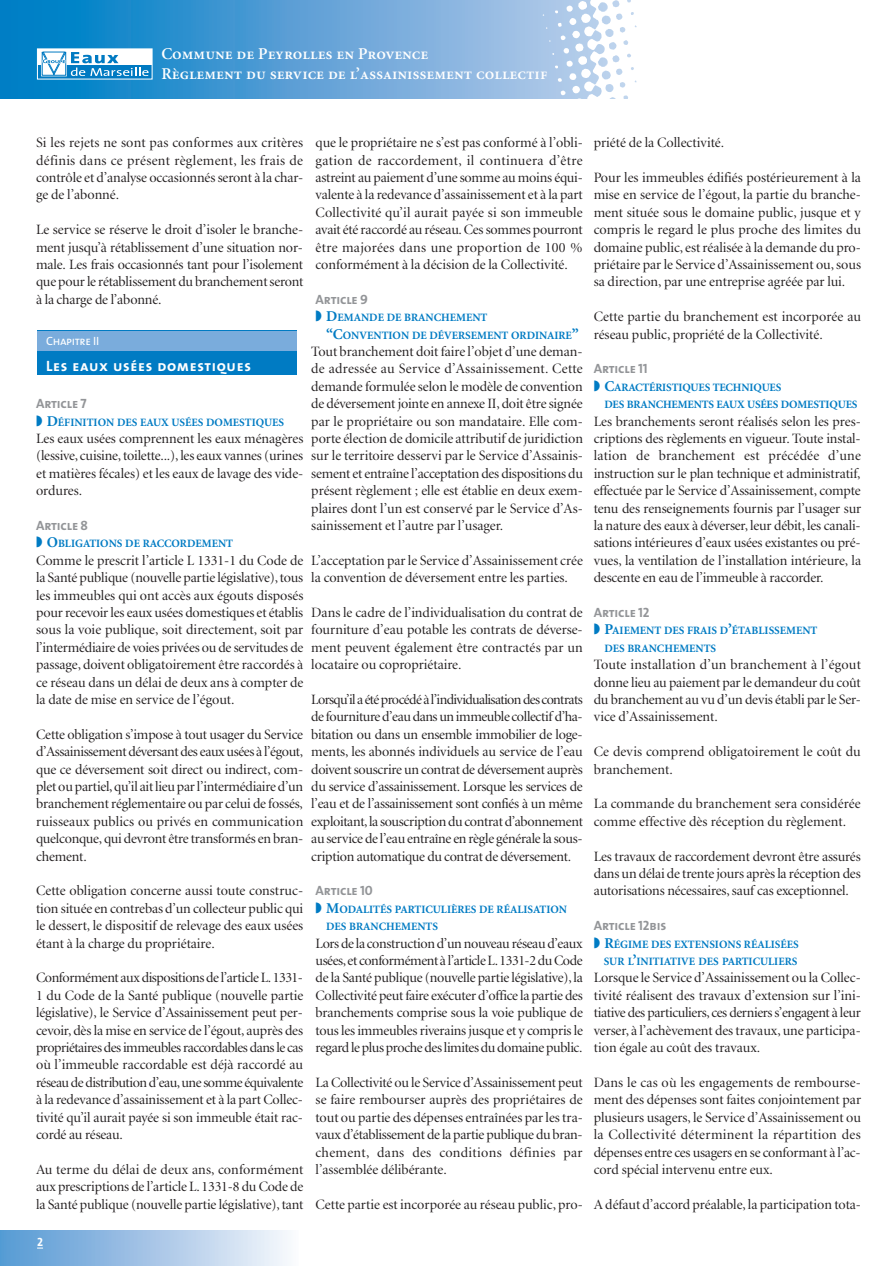
<style>
.page{position:relative;width:895px;height:1266px;background:#fff}
.page>*{position:absolute;margin:0;border:0;box-sizing:border-box;transform-origin:0 0}
.t1{font:16.5px/19.8px "Minion Semibold SC";color:#fff}
.t2{font:15px "The Sans Bold Caps";letter-spacing:.045em;color:#fff}
.t3{font:14.25px/17.4px "Minion Display";color:#231f20;text-align:justify}
.t4{font:13.5px "The Sans Bold Caps";letter-spacing:-.01em;color:#939598}
.t5{font:12px "The Sans Caps";letter-spacing:-.03em;color:#fff}
.t6{font:12px "The Sans Bold Caps";color:#fff}
.t7{font:700 11.25px/17.4px "Minion";color:#007bc3}
.s1{font-size:15px}
</style>
<div class="page">
<div style="left:38px;top:331px;width:259px;height:44px;background:#007bc3"></div>
<div style="left:38px;top:331px;width:259px;height:20px;background:#7aacdc"></div>
<svg style="left:0;top:0;width:510px;height:99px;background:#4d9cd4"></svg>
<svg style="left:39px;top:51px;width:111px;height:26px"></svg>
<div style="left:37px;top:49px;width:115px;height:30px;border:1px solid #fff"></div>
<svg style="left:510px;top:0;width:127px;height:99px"></svg>
<div style="left:0;top:1231px;width:299px;height:35px;background:linear-gradient(to right,#5597d3,#f9f8fc)"></div>
<p class="t1" style="left:161px;top:45px;width:387px">Commune de Peyrolles en Provence<br>Règlement du service de l’assainissement collectif</p>
<p class="t3" style="left:36px;top:135px;width:269px">Si les rejets ne sont pas conformes aux critères définis dans ce présent règlement, les frais de contrôle et d’analyse occasionnés seront à la char&shy;ge de l’abonné.</p>
<p class="t3" style="left:36px;top:222px;width:269px">Le service se réserve le droit d’isoler le branche&shy;ment jusqu’à rétablissement d’une situation nor&shy;male. Les frais occasionnés tant pour l’isolement que pour le rétablissement du branchement seront à la charge de l’abonné.</p>
<p class="t3" style="left:315px;top:135px;width:269px">que le propriétaire ne s’est pas conformé à l’obli&shy;gation de raccordement, il continuera d’être astreint au paiement d’une somme au moins équi&shy;valente à la redevance d’assainissement et à la part Collectivité qu’il aurait payée si son immeuble avait été raccordé au réseau. Ces sommes pourront être majorées dans une proportion de 100 % conformément à la décision de la Collectivité.</p>
<p class="t4" style="left:315px;top:295px;width:54px">Article 9</p>
<p class="t7" style="left:326px;top:310px;width:254px;text-indent:-11px">◗ <span class="s1">D</span>EMANDE DE BRANCHEMENT<br><span class="s1">“C</span>ONVENTION DE DÉVERSEMENT ORDINAIRE<span class="s1">”</span></p>
<p class="t3" style="left:311px;top:344px;width:273px">Tout branchement doit faire l’objet d’une deman&shy;de adressée au Service d’Assainissement. Cette demande formulée selon le modèle de convention de déversement jointe en annexe II, doit être signée par le propriétaire ou son mandataire. Elle com&shy;porte élection de domicile attributif de juridiction sur le territoire desservi par le Service d’Assainis&shy;sement et entraîne l’acceptation des dispositions du présent règlement ; elle est établie en deux exem&shy;plaires dont l’un est conservé par le Service d’As&shy;sainissement et l’autre par l’usager.</p>
<p class="t3" style="left:311px;top:553px;width:273px">L’acceptation par le Service d’Assainissement crée la convention de déversement entre les parties.</p>
<p class="t3" style="left:311px;top:605px;width:273px">Dans le cadre de l’individualisation du contrat de fourniture d’eau potable les contrats de déverse&shy;ment peuvent également être contractés par un locataire ou copropriétaire.</p>
<p class="t3" style="left:311px;top:692px;width:273px">Lorsqu’il a été procédé à l’individualisation des contrats de fourniture d’eau dans un immeuble collectif d’ha&shy;bitation ou dans un ensemble immobilier de loge&shy;ments, les abonnés individuels au service de l’eau doivent souscrire un contrat de déversement auprès du service d’assainissement. Lorsque les services de l’eau et de l’assainissement sont confiés à un même exploitant, la souscription du contrat d’abonnement au service de l’eau entraîne en règle générale la sous&shy;cription automatique du contrat de déversement.</p>
<p class="t4" style="left:315px;top:886px;width:59px">Article 10</p>
<p class="t7" style="left:326px;top:901px;width:242px;text-indent:-11px">◗ <span class="s1">M</span>ODALITÉS PARTICULIÈRES DE RÉALISATION<br>DES BRANCHEMENTS</p>
<p class="t3" style="left:315px;top:935px;width:269px">Lors de la construction d’un nouveau réseau d’eaux usées, et conformément à l’article L. 1331-2 du Code de la Santé publique (nouvelle partie législative), la Collectivité peut faire exécuter d’office la partie des branchements comprise sous la voie publique de tous les immeubles riverains jusque et y compris le regard le plus proche des limites du domaine public.</p>
<p class="t3" style="left:315px;top:1075px;width:269px">La Collectivité ou le Service d’Assainissement peut se faire rembourser auprès des propriétaires de tout ou partie des dépenses entraînées par les tra&shy;vaux d’établissement de la partie publique du bran&shy;chement, dans des conditions définies par l’assemblée délibérante.</p>
<p class="t3" style="left:315px;top:1196px;width:269px">Cette partie est incorporée au réseau public, pro-</p>
<p class="t5" style="left:46px;top:337px;width:55px">Chapitre II</p>
<p class="t2" style="left:46px;top:361px;width:206px">Les eaux usées domestiques</p>
<p class="t4" style="left:36px;top:399px;width:52px">Article 7</p>
<p class="t7" style="left:36px;top:414px;width:249px">◗ <span class="s1">D</span>ÉFINITION DES EAUX USÉES DOMESTIQUES</p>
<p class="t3" style="left:36px;top:431px;width:269px">Les eaux usées comprennent les eaux ménagères (lessive, cuisine, toilette...), les eaux vannes (urines et matières fécales) et les eaux de lavage des vide&shy;ordures.</p>
<p class="t4" style="left:36px;top:521px;width:53px">Article 8</p>
<p class="t7" style="left:36px;top:536px;width:198px">◗ <span class="s1">O</span>BLIGATIONS DE RACCORDEMENT</p>
<p class="t3" style="left:36px;top:553px;width:269px">Comme le prescrit l’article L 1331-1 du Code de la Santé publique (nouvelle partie législative), tous les immeubles qui ont accès aux égouts disposés pour recevoir les eaux usées domestiques et établis sous la voie publique, soit directement, soit par l’intermédiaire de voies privées ou de servitudes de passage, doivent obligatoirement être raccordés à ce réseau dans un délai de deux ans à compter de la date de mise en service de l’égout.</p>
<p class="t3" style="left:36px;top:727px;width:269px">Cette obligation s’impose à tout usager du Service d’Assainissement déversant des eaux usées à l’égout, que ce déversement soit direct ou indirect, com&shy;plet ou partiel, qu’il ait lieu par l’intermédiaire d’un branchement réglementaire ou par celui de fossés, ruisseaux publics ou privés en communication quelconque, qui devront être transformés en bran&shy;chement.</p>
<p class="t3" style="left:36px;top:883px;width:269px">Cette obligation concerne aussi toute construc&shy;tion située en contrebas d’un collecteur public qui le dessert, le dispositif de relevage des eaux usées étant à la charge du propriétaire.</p>
<p class="t3" style="left:36px;top:970px;width:269px">Conformément aux dispositions de l’article L.1331- 1 du Code de la Santé publique (nouvelle partie législative), le Service d’Assainissement peut per&shy;cevoir, dès la mise en service de l’égout, auprès des propriétaires des immeubles raccordables dans le cas où l’immeuble raccordable est déjà raccordé au réseau de distribution d’eau, une somme équivalente à la redevance d’assainissement et à la part Collec&shy;tivité qu’il aurait payée si son immeuble était rac&shy;cordé au réseau.</p>
<p class="t3" style="left:36px;top:1162px;width:269px">Au terme du délai de deux ans, conformément aux prescriptions de l’article L. 1331-8 du Code de la Santé publique (nouvelle partie législative), tant</p>
<p class="t6" style="left:37px;top:1238px;width:7px">2</p>
<p class="t3" style="left:593px;top:135px;width:132px">priété de la Collectivité.</p>
<p class="t3" style="left:593px;top:170px;width:269px">Pour les immeubles édifiés postérieurement à la mise en service de l’égout, la partie du branche&shy;ment située sous le domaine public, jusque et y compris le regard le plus proche des limites du domaine public, est réalisée à la demande du pro&shy;priétaire par le Service d’Assainissement ou, sous sa direction, par une entreprise agréée par lui.</p>
<p class="t3" style="left:593px;top:309px;width:269px">Cette partie du branchement est incorporée au réseau public, propriété de la Collectivité.</p>
<p class="t4" style="left:593px;top:364px;width:55px">Article 11</p>
<p class="t7" style="left:604px;top:379px;width:254px;text-indent:-11px">◗ <span class="s1">C</span>ARACTÉRISTIQUES TECHNIQUES<br>DES BRANCHEMENTS EAUX USÉES DOMESTIQUES</p>
<p class="t3" style="left:593px;top:413px;width:269px">Les branchements seront réalisés selon les pres&shy;criptions des règlements en vigueur. Toute instal&shy;lation de branchement est précédée d’une instruction sur le plan technique et administratif, effectuée par le Service d’Assainissement, compte tenu des renseignements fournis par l’usager sur la nature des eaux à déverser, leur débit, les canali&shy;sations intérieures d’eaux usées existantes ou pré&shy;vues, la ventilation de l’installation intérieure, la descente en eau de l’immeuble à raccorder.</p>
<p class="t4" style="left:593px;top:608px;width:57px">Article 12</p>
<p class="t7" style="left:604px;top:623px;width:214px;text-indent:-11px">◗ <span class="s1">P</span>AIEMENT DES FRAIS D<span class="s1">’</span>ÉTABLISSEMENT<br>DES BRANCHEMENTS</p>
<p class="t3" style="left:593px;top:657px;width:269px">Toute installation d’un branchement à l’égout donne lieu au paiement par le demandeur du coût du branchement au vu d’un devis établi par le Ser&shy;vice d’Assainissement.</p>
<p class="t3" style="left:593px;top:744px;width:268px">Ce devis comprend obligatoirement le coût du branchement.</p>
<p class="t3" style="left:593px;top:796px;width:268px">La commande du branchement sera considérée comme effective dès réception du règlement.</p>
<p class="t3" style="left:593px;top:848px;width:268px">Les travaux de raccordement devront être assurés dans un délai de trente jours après la réception des autorisations nécessaires, sauf cas exceptionnel.</p>
<p class="t4" style="left:593px;top:921px;width:74px">Article 12bis</p>
<p class="t7" style="left:593px;top:936px;width:206px;text-align:right">◗ <span class="s1">R</span>ÉGIME DES EXTENSIONS RÉALISÉES<br>SUR L<span class="s1">’</span>INITIATIVE DES PARTICULIERS</p>
<p class="t3" style="left:593px;top:970px;width:268px">Lorsque le Service d’Assainissement ou la Collec&shy;tivité réalisent des travaux d’extension sur l’ini&shy;tiative des particuliers, ces derniers s’engagent à leur verser, à l’achèvement des travaux, une participa&shy;tion égale au coût des travaux.</p>
<p class="t3" style="left:593px;top:1075px;width:269px">Dans le cas où les engagements de rembourse&shy;ment des dépenses sont faites conjointement par plusieurs usagers, le Service d’Assainissement ou la Collectivité déterminent la répartition des dépenses entre ces usagers en se conformant à l’ac&shy;cord spécial intervenu entre eux.</p>
<p class="t3" style="left:593px;top:1196px;width:269px">A défaut d’accord préalable, la participation tota-</p>
</div>
